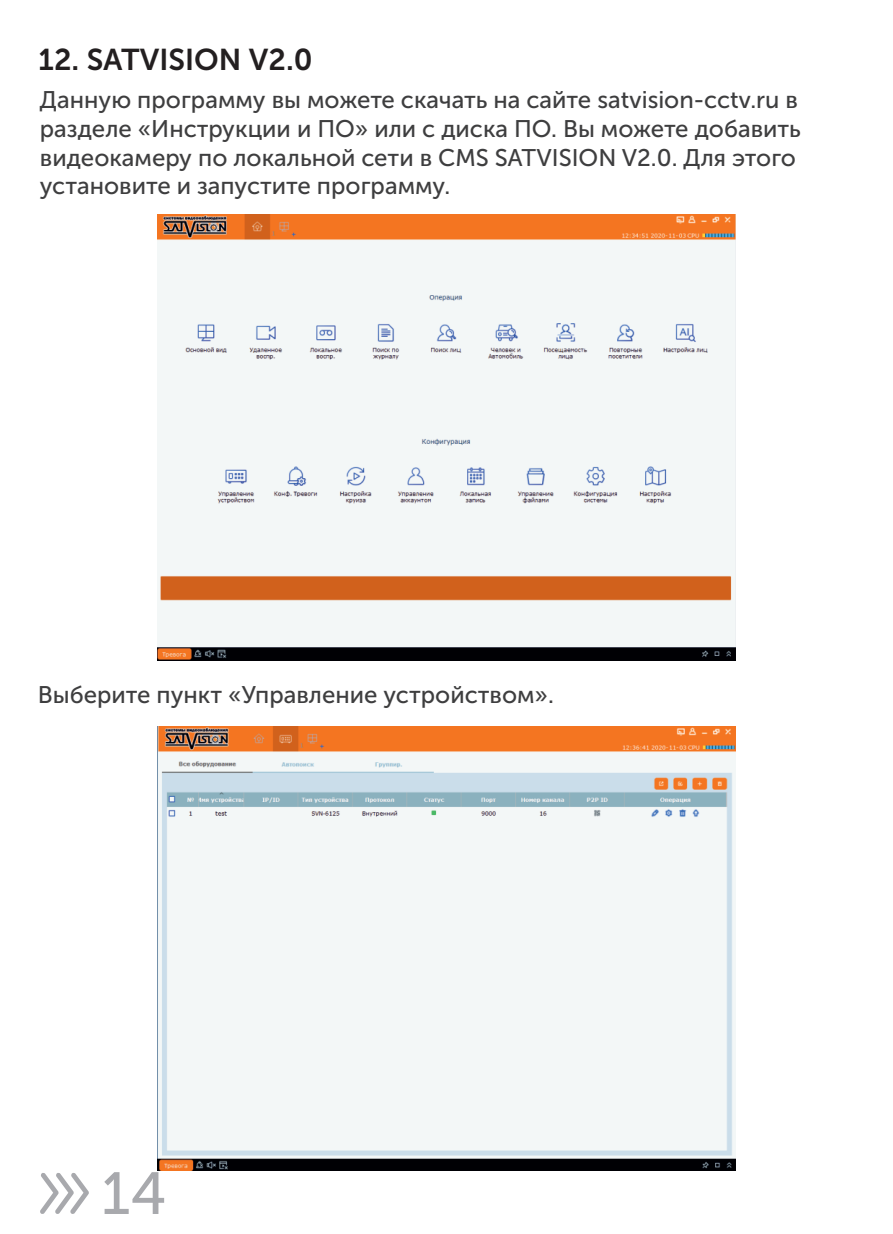
<style>
.page{position:relative;width:893px;height:1234px;background:#fff}
.page>*{position:absolute;margin:0;border:0;box-sizing:border-box;transform-origin:0 0}
.t1{font:59.1px "Museo Sans Cyrl 500";color:#a8a9ad}
.t2{font:30px "Museo Sans Cyrl 700";color:#231f20}
.t3{font:24px/28.8px "Museo Sans Cyrl 500";color:#3e3e3f}
</style>
<div class="page">
<svg style="left:40px;top:1173px;width:49px;height:40px"></svg>
<img style="left:157px;top:214px;width:579px;height:446px">
<img style="left:157px;top:726px;width:579px;height:443px">
<p class="t2" style="left:39px;top:47px;width:276px">12. SATVISION V2.0</p>
<p class="t3" style="left:40px;top:87px;width:763px">Данную программу вы можете скачать на сайте satvision-cctv.ru в разделе «Инструкции и ПО» или с диска ПО. Вы можете добавить видеокамеру по локальной сети в CMS SATVISION V2.0. Для этого установите и запустите программу.</p>
<p class="t3" style="left:38px;top:682px;width:518px">Выберите пункт «Управление устройством».</p>
<h1 class="t1" style="left:101px;top:1169px;width:67px">14</h1>
</div>
